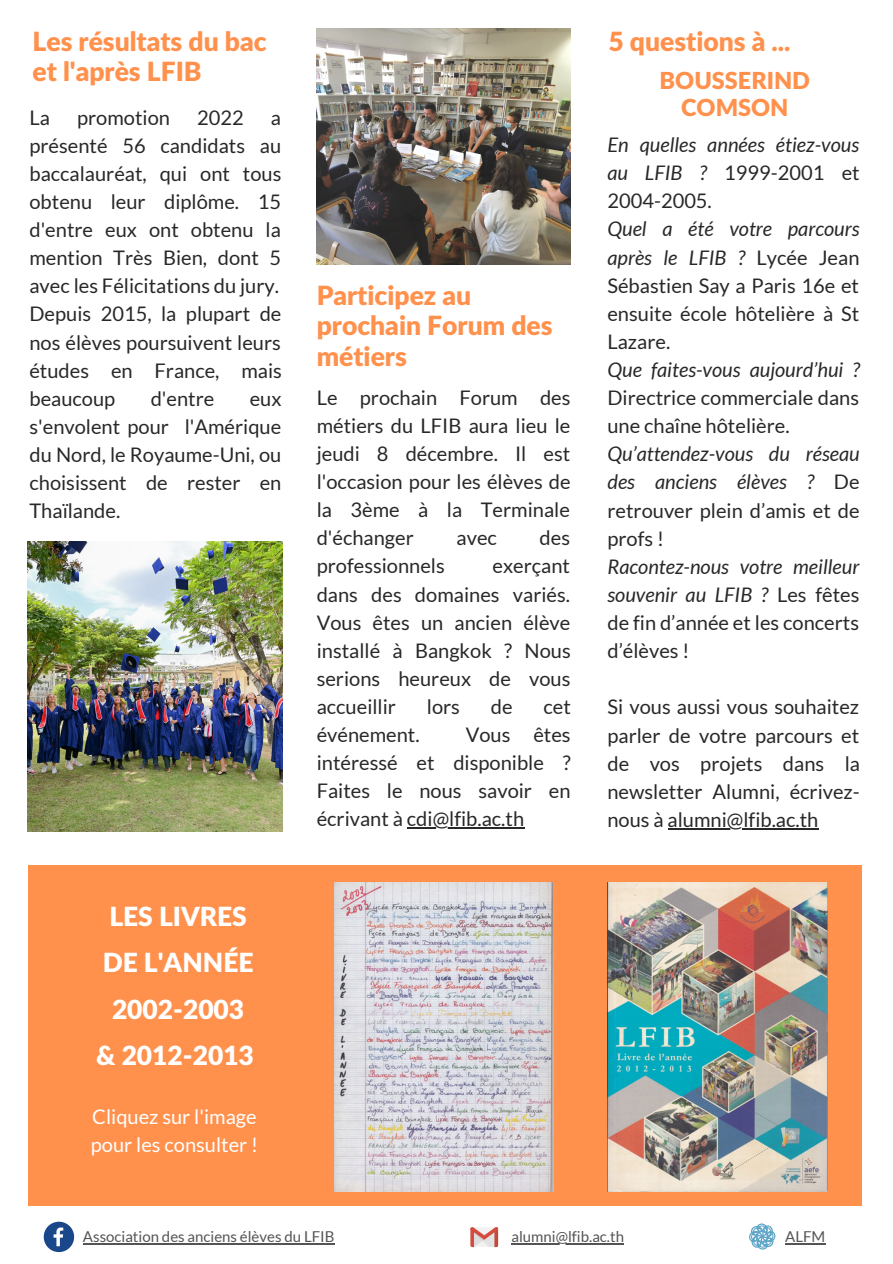
<style>
.page{position:relative;width:893px;height:1264px;background:#fff}
.page>*{position:absolute;margin:0;border:0;box-sizing:border-box;transform-origin:0 0}
.t1{font:900 26.4px/30.3px "Lato Latin";color:#ff914d}
.t2{font:900 26.4px/46px "Lato Latin";color:#fff;text-align:center}
.t3{font:900 23.4px/27px "Lato Latin";color:#ff914d;text-align:center}
.t4{font:20.1px/28px "Lato";color:#282828;text-align:justify}
.t5{font:italic 20.1px/28px "Lato";color:#282828;text-align:justify}
.t6{font:20.1px/28px "Lato";color:#fff}
.t7{font:15px "Lato";color:#545454}
.s1{font-style:normal}
.s2{font-style:italic}
</style>
<div class="page">
<div style="left:28px;top:865px;width:833px;height:340px;background:#ff914d"></div>
<img style="left:28px;top:541px;width:254px;height:290px">
<svg style="left:44px;top:1221px;width:30px;height:30px"></svg>
<svg style="left:470px;top:1227px;width:28px;height:19px"></svg>
<svg style="left:749px;top:1223px;width:27px;height:27px"></svg>
<hr style="left:667px;top:828px;width:151px;height:1px;background:#282828">
<hr style="left:83px;top:1243px;width:251px;height:1px;background:#545454">
<hr style="left:511px;top:1243px;width:113px;height:1px;background:#545454">
<hr style="left:785px;top:1243px;width:40px;height:1px;background:#545454">
<hr style="left:407px;top:827px;width:117px;height:1px;background:#282828">
<img style="left:317px;top:28px;width:254px;height:236px">
<img style="left:334px;top:882px;width:220px;height:309px">
<img style="left:607px;top:882px;width:220px;height:309px">
<h1 class="t1" style="left:33px;top:28px;width:235px">Les résultats du bac et l'après LFIB</h1>
<p class="t4" style="left:29px;top:103px;width:22px">La</p>
<p class="t4" style="left:77px;top:103px;width:94px">promotion</p>
<p class="t4" style="left:197px;top:103px;width:48px">2022</p>
<p class="t4" style="left:29px;top:103px;width:254px;text-align:left;text-indent:241px">a présenté 56 candidats au baccalauréat, qui ont tous obtenu leur diplôme. 15 d'entre eux ont obtenu la mention Très Bien, dont 5 avec les Félicitations du jury.<br>Depuis 2015, la plupart de nos élèves poursuivent leurs études en France, mais beaucoup</p>
<p class="t4" style="left:151px;top:384px;width:65px">d'entre</p>
<p class="t4" style="left:29px;top:384px;width:253px;text-indent:220px">eux s'envolent pour l'Amérique du Nord, le Royaume-Uni, ou choisissent de rester en Thaïlande.</p>
<h1 class="t2" style="left:96px;top:895px;width:159px">LES LIVRES<br>DE L'ANNÉE<br>2002-2003 &amp; 2012-2013</h1>
<p class="t6" style="left:91px;top:1101px;width:169px">Cliquez sur l'image pour les consulter !</p>
<h1 class="t1" style="left:317px;top:282px;width:237px">Participez au prochain Forum des métiers</h1>
<p class="t4" style="left:317px;top:383px;width:255px">Le prochain Forum des métiers du LFIB aura lieu le jeudi 8 décembre. Il est l'occasion pour les élèves de la 3ème à la Terminale d'échanger</p>
<p class="t4" style="left:456px;top:523px;width:42px">avec</p>
<p class="t4" style="left:539px;top:523px;width:32px">des</p>
<p class="t4" style="left:317px;top:551px;width:130px">professionnels</p>
<p class="t4" style="left:317px;top:551px;width:255px;text-indent:176px">exerçant dans des domaines variés.<br>Vous êtes un ancien élève installé à Bangkok ? Nous serions heureux de vous accueillir</p>
<p class="t4" style="left:427px;top:692px;width:35px">lors</p>
<p class="t4" style="left:491px;top:692px;width:23px">de</p>
<p class="t4" style="left:543px;top:692px;width:29px">cet</p>
<p class="t4" style="left:317px;top:720px;width:104px">événement.</p>
<p class="t4" style="left:317px;top:720px;width:255px;text-indent:149px">Vous êtes intéressé et disponible ?<br>Faites le nous savoir en écrivant à cdi@lfib.ac.th</p>
<h1 class="t1" style="left:608px;top:28px;width:183px">5 questions à ...</h1>
<p class="t3" style="left:659px;top:69px;width:152px">BOUSSERIND<br>COMSON</p>
<p class="t5" style="left:607px;top:130px;width:254px">En quelles années étiez-vous au LFIB ? <span class="s1">1999-2001 et 2004-2005.</span></p>
<p class="t4" style="left:607px;top:215px;width:254px"><span class="s2">Quel a été votre parcours après le LFIB ?</span> Lycée Jean Sébastien Say a Paris 16e et ensuite école hôtelière à St Lazare.</p>
<p class="t5" style="left:607px;top:355px;width:254px">Que faites-vous aujourd’hui ?</p>
<p class="t4" style="left:607px;top:383px;width:253px">Directrice commerciale dans une chaîne hôtelière.</p>
<p class="t5" style="left:607px;top:439px;width:254px">Qu’attendez-vous du réseau des anciens élèves ? <span class="s1">De retrouver plein d’amis et de profs !</span></p>
<p class="t4" style="left:607px;top:552px;width:253px"><span class="s2">Racontez-nous votre meilleur souvenir au LFIB ?</span> Les fêtes de fin d’année et les concerts d’élèves !</p>
<p class="t4" style="left:607px;top:692px;width:254px">Si vous aussi vous souhaitez parler de votre parcours et de vos projets dans la newsletter Alumni, écrivez&shy;nous à alumni@lfib.ac.th</p>
<p class="t7" style="left:83px;top:1227px;width:253px">Association des anciens élèves du LFIB</p>
<p class="t7" style="left:511px;top:1227px;width:114px">alumni@lfib.ac.th</p>
<p class="t7" style="left:785px;top:1227px;width:42px">ALFM</p>
</div>
